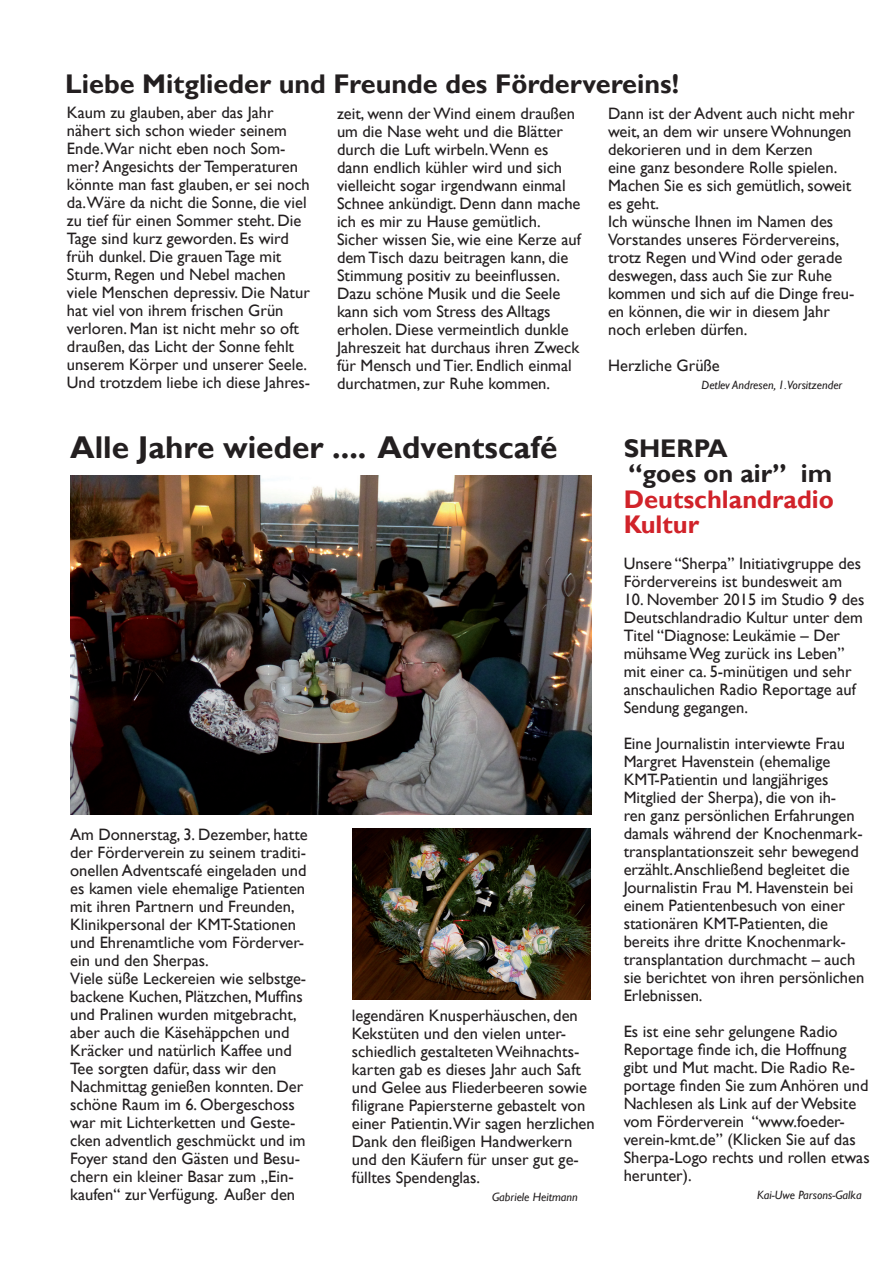
<style>
.page{position:relative;width:893px;height:1263px;background:#fff}
.page>*{position:absolute;margin:0;border:0;box-sizing:border-box;transform-origin:0 0}
.t1{font:700 31.5px "Gill Sans";color:#231f20}
.t2{font:700 27px "Gill Sans";color:#231f20}
.t3{font:700 25.5px/25.5px "Gill Sans";color:#d1232a}
.t4{font:700 25.5px/25.5px "Gill Sans";color:#231f20}
.t5{font:16.5px/18px "Gill Sans";color:#231f20}
.t6{font:italic 12px "Gill Sans";color:#231f20}
</style>
<div class="page">
<img style="left:71px;top:476px;width:520px;height:338px">
<img style="left:352px;top:828px;width:238px;height:172px">
<h2 class="t2" style="left:65px;top:68px;width:615px">Liebe Mitglieder und Freunde des Fördervereins!</h2>
<p class="t5" style="left:67px;top:103px;width:245px">Kaum zu glauben, aber das Jahr nähert sich schon wieder seinem Ende.War nicht eben noch Som&shy;mer? Angesichts der Temperaturen könnte man fast glauben, er sei noch da.Wäre da nicht die Sonne, die viel zu tief für einen Sommer steht. Die Tage sind kurz geworden. Es wird früh dunkel. Die grauen Tage mit Sturm, Regen und Nebel machen viele Menschen depressiv. Die Natur hat viel von ihrem frischen Grün verloren. Man ist nicht mehr so oft draußen, das Licht der Sonne fehlt unserem Körper und unserer Seele.<br>Und trotzdem liebe ich diese Jahres-</p>
<p class="t5" style="left:337px;top:105px;width:245px">zeit, wenn der Wind einem draußen um die Nase weht und die Blätter durch die Luft wirbeln.Wenn es dann endlich kühler wird und sich vielleicht sogar irgendwann einmal Schnee ankündigt. Denn dann mache ich es mir zu Hause gemütlich.<br>Sicher wissen Sie, wie eine Kerze auf dem Tisch dazu beitragen kann, die Stimmung positiv zu beeinflussen.<br>Dazu schöne Musik und die Seele kann sich vom Stress des Alltags erholen. Diese vermeintlich dunkle Jahreszeit hat durchaus ihren Zweck für Mensch und Tier. Endlich einmal durchatmen, zur Ruhe kommen.</p>
<p class="t5" style="left:608px;top:105px;width:248px">Dann ist der Advent auch nicht mehr weit, an dem wir unsere Wohnungen dekorieren und in dem Kerzen<br>eine ganz besondere Rolle spielen.<br>Machen Sie es sich gemütlich, soweit es geht.<br>Ich wünsche Ihnen im Namen des<br>Vorstandes unseres Fördervereins, trotz Regen und Wind oder gerade deswegen, dass auch Sie zur Ruhe kommen und sich auf die Dinge freu&shy;en können, die wir in diesem Jahr noch erleben dürfen.</p>
<p class="t5" style="left:608px;top:357px;width:113px">Herzliche Grüße</p>
<p class="t6" style="left:701px;top:378px;width:142px">Detlev Andresen, 1.Vorsitzender</p>
<h1 class="t1" style="left:70px;top:428px;width:489px">Alle Jahre wieder .... Adventscafé</h1>
<h3 class="t4" style="left:624px;top:436px;width:210px">SHERPA<br>“goes on air” im</h3>
<h3 class="t3" style="left:624px;top:487px;width:212px">Deutschlandradio<br>Kultur</h3>
<p class="t5" style="left:624px;top:555px;width:239px">Unsere “Sherpa” Initiativgruppe des<br>Fördervereins ist bundesweit am</p>
<p class="t5" style="left:624px;top:591px;width:242px">10. November 2015 im Studio 9 des<br>Deutschlandradio Kultur unter dem<br>Titel “Diagnose: Leukämie – Der mühsame Weg zurück ins Leben” mit einer ca. 5-minütigen und sehr anschaulichen Radio Reportage auf<br>Sendung gegangen.</p>
<p class="t5" style="left:624px;top:735px;width:242px">Eine Journalistin interviewte Frau Margret Havenstein (ehemalige KMT-Patientin und langjähriges Mitglied der Sherpa), die von ih-<br>ren ganz persönlichen Erfahrungen damals während der Knochenmark&shy;transplantationszeit sehr bewegend erzählt. Anschließend begleitet die Journalistin Frau M. Havenstein bei einem Patientenbesuch von einer stationären KMT-Patienten, die bereits ihre dritte Knochenmark&shy;transplantation durchmacht – auch sie berichtet von ihren persönlichen Erlebnissen.</p>
<p class="t5" style="left:624px;top:1023px;width:247px">Es ist eine sehr gelungene Radio<br>Reportage finde ich, die Hoffnung gibt und Mut macht. Die Radio Re&shy;portage finden Sie zum Anhören und<br>Nachlesen als Link auf der Website vom Förderverein “www.foeder&shy;verein-kmt.de” (Klicken Sie auf das<br>Sherpa-Logo rechts und rollen etwas herunter).</p>
<p class="t6" style="left:757px;top:1188px;width:106px">Kai-Uwe Parsons-Galka</p>
<p class="t5" style="left:70px;top:826px;width:239px">Am Donnerstag, 3. Dezember, hatte der Förderverein zu seinem traditi&shy;onellen Adventscafé eingeladen und es kamen viele ehemalige Patienten mit ihren Partnern und Freunden, Klinikpersonal der KMT-Stationen und Ehrenamtliche vom Förderver&shy;ein und den Sherpas.<br>Viele süße Leckereien wie selbstge&shy;backene Kuchen, Plätzchen, Muffins und Pralinen wurden mitgebracht, aber auch die Käsehäppchen und Kräcker und natürlich Kaffee und Tee sorgten dafür, dass wir den Nachmittag genießen konnten. Der schöne Raum im 6. Obergeschoss war mit Lichterketten und Geste&shy;cken adventlich geschmückt und im Foyer stand den Gästen und Besu&shy;chern ein kleiner Basar zum „Ein&shy;kaufen“ zur Verfügung. Außer den</p>
<p class="t5" style="left:352px;top:1007px;width:244px">legendären Knusperhäuschen, den Kekstüten und den vielen unter&shy;schiedlich gestalteten Weihnachts&shy;karten gab es dieses Jahr auch Saft und Gelee aus Fliederbeeren sowie filigrane Papiersterne gebastelt von einer Patientin.Wir sagen herzlichen Dank den fleißigen Handwerkern und den Käufern für unser gut ge&shy;fülltes Spendenglas.</p>
<p class="t6" style="left:492px;top:1190px;width:87px">Gabriele Heitmann</p>
</div>
